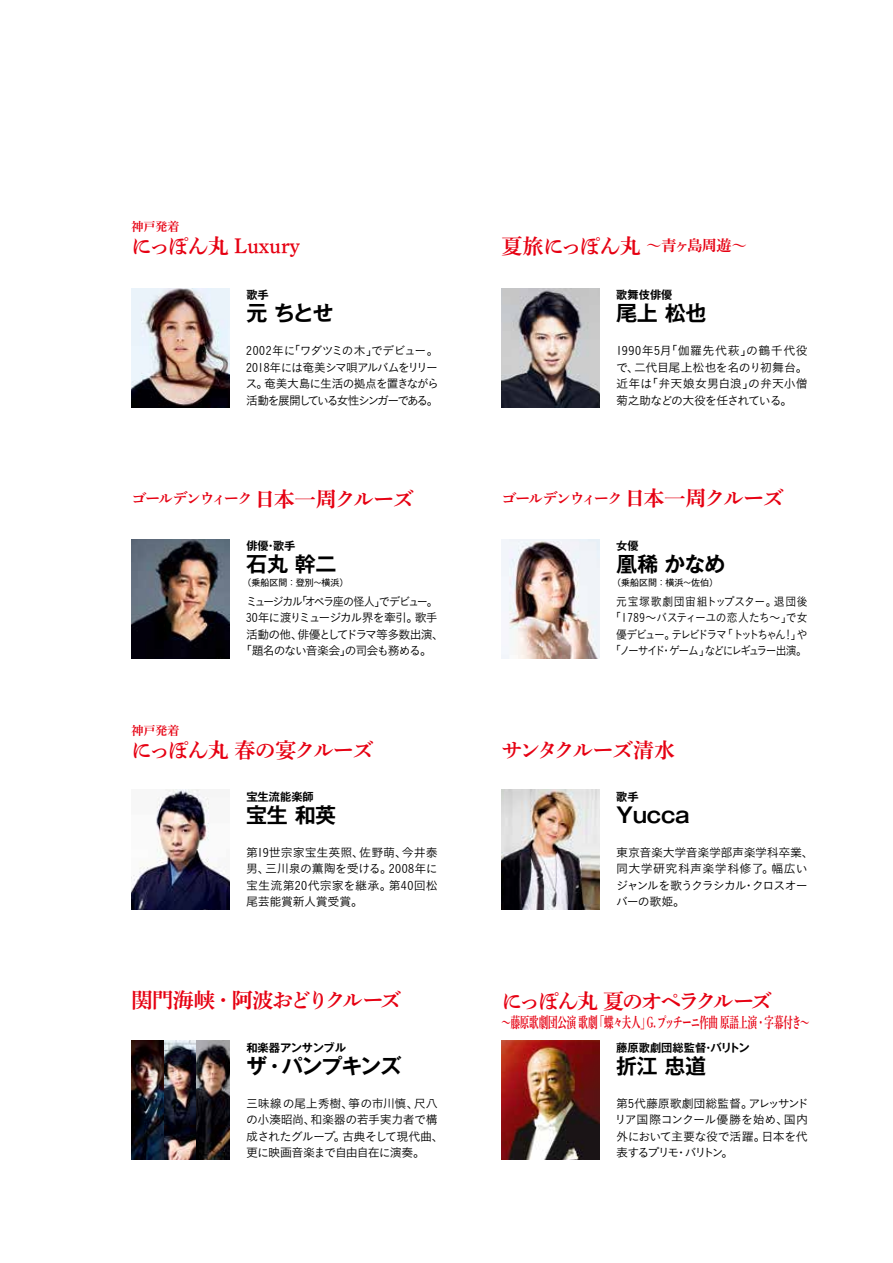
<style>
.page{position:relative;width:893px;height:1263px;background:#fff}
.page>*{position:absolute;margin:0;border:0;box-sizing:border-box;transform-origin:0 0}
.t1{font:700 21px "Gothic MB101 Pr 6 N De";letter-spacing:-.015em;color:#000}
.t2{font:21px "Shuei Min Pr 6 N B";letter-spacing:-.065em;color:#e60012}
.t3{font:21px "Shuei Min Pr 6 N B";letter-spacing:-.045em;color:#e60012}
.t4{font:21px "Shuei Min Pr 6 N B";letter-spacing:-.1em;color:#e60012}
.t5{font:21px "Shuei Min Pr 6 N B";color:#e60012}
.t6{font:21px "Shuei Min Pr 6 N B";letter-spacing:-.09em;color:#e60012}
.t7{font:15px "Shuei Min Pr 6 N B";letter-spacing:-.03em;color:#e60012;scale:.63 1}
.t8{font:15px "Shuei Min Pr 6 N B";letter-spacing:-.1em;color:#e60012}
.t9{font:12px/16.5px "Koburina Go Std W3";letter-spacing:-.055em;color:#000;text-align:justify}
.t10{font:12px/16.5px "Koburina Go Std W3";letter-spacing:-.11em;color:#000;text-align:center;scale:.9 1}
.t11{font:12px/16.5px "Koburina Go Std W3";letter-spacing:-.035em;color:#000}
.t12{font:12px "Koburina Go Std W3";letter-spacing:-.145em;color:#000;scale:.93 1}
.t13{font:12px "Koburina Go Std W3";letter-spacing:-.075em;color:#000;scale:.92 1}
.t14{font:12px "Koburina Go Std W3";letter-spacing:-.095em;color:#000}
.t15{font:12px "Shuei Min Pr 6 N B";color:#e60012}
.t16{font:700 11.25px "Gothic MB101 Pr 6 N De";color:#000}
.t17{font:9px "Gothic MB101 Pr 6 N";color:#000}
.s1{font-size:15px}
.s2{font-size:21px}
</style>
<div class="page">
<svg style="left:131px;top:288px;width:469px;height:872px"></svg>
<p class="t15" style="left:132px;top:220px;width:49px">神戸発着</p>
<h1 class="t5" style="left:131px;top:234px;width:170px">にっぽん丸 Luxury</h1>
<h1 class="t3" style="left:501px;top:234px;width:245px">夏旅にっぽん丸 <span class="s1">〜青ヶ島周遊〜</span></h1>
<p class="t16" style="left:246px;top:285px;width:24px">歌手</p>
<h1 class="t1" style="left:246px;top:296px;width:89px">元 ちとせ</h1>
<p class="t16" style="left:616px;top:285px;width:58px">歌舞伎俳優</p>
<h1 class="t1" style="left:616px;top:296px;width:92px">尾上 松也</h1>
<p class="t9" style="left:246px;top:342px;width:195px">2002年に「ワダツミの木」でデビュー。2018年には奄美シマ唄アルバムをリリース。奄美大島に生活の拠点を置きながら活動を展開している女性シンガーである。</p>
<p class="t9" style="left:616px;top:342px;width:193px">1990年5月「伽羅先代萩」の鶴千代役で、二代目尾上松也を名のり初舞台。近年は「弁天娘女男白浪」の弁天小僧菊之助などの大役を任されている。</p>
<p class="t8" style="left:132px;top:490px;width:284px">ゴールデンウィーク <span class="s2">日本一周クルーズ</span></p>
<p class="t8" style="left:501px;top:490px;width:284px">ゴールデンウィーク <span class="s2">日本一周クルーズ</span></p>
<p class="t16" style="left:246px;top:536px;width:51px">俳優・歌手</p>
<h1 class="t1" style="left:246px;top:547px;width:92px">石丸 幹二</h1>
<p class="t17" style="left:242px;top:575px;width:107px">（乗船区間 ：登別〜横浜）</p>
<p class="t16" style="left:616px;top:536px;width:24px">女優</p>
<h1 class="t1" style="left:616px;top:547px;width:111px">凰稀 かなめ</h1>
<p class="t17" style="left:612px;top:575px;width:107px">（乗船区間 ：横浜〜佐伯）</p>
<p class="t12" style="left:246px;top:592px;width:208px">ミュージカル「オペラ座の怪人」でデビュー。</p>
<p class="t13" style="left:246px;top:609px;width:210px">30年に渡りミュージカル界を牽引。歌手</p>
<p class="t9" style="left:246px;top:626px;width:199px">活動の他、俳優としてドラマ等多数出演、</p>
<p class="t14" style="left:240px;top:642px;width:193px">「題名のない音楽会」の司会も務める。</p>
<p class="t10" style="left:610px;top:593px;width:221px">元宝塚歌劇団宙組トップスター。退団後「1789〜バスティーユの恋人たち〜」で女優デビュー。テレビドラマ「トットちゃん！」や「ノーサイド・ゲーム」などにレギュラー出演。</p>
<p class="t15" style="left:132px;top:724px;width:49px">神戸発着</p>
<h1 class="t2" style="left:131px;top:738px;width:244px">にっぽん丸 春の宴クルーズ</h1>
<h1 class="t6" style="left:501px;top:738px;width:175px">サンタクルーズ清水</h1>
<p class="t16" style="left:246px;top:787px;width:69px">宝生流能楽師</p>
<h1 class="t1" style="left:246px;top:797px;width:92px">宝生 和英</h1>
<p class="t9" style="left:246px;top:844px;width:193px">第19世宗家宝生英照、佐野萌、今井泰男、三川泉の薫陶を受ける。2008年に宝生流第20代宗家を継承。第40回松尾芸能賞新人賞受賞。</p>
<p class="t16" style="left:616px;top:787px;width:24px">歌手</p>
<h1 class="t1" style="left:616px;top:797px;width:75px">Yucca</h1>
<p class="t11" style="left:616px;top:844px;width:199px">東京音楽大学音楽学部声楽学科卒業、同大学研究科声楽学科修了。幅広いジャンルを歌うクラシカル・クロスオーバーの歌姫。</p>
<h1 class="t2" style="left:132px;top:989px;width:271px">関門海峡・阿波おどりクルーズ</h1>
<h1 class="t4" style="left:501px;top:990px;width:272px">にっぽん丸 夏のオペラクルーズ</h1>
<p class="t7" style="left:501px;top:1014px;width:491px">～藤原歌劇団公演 歌劇「蝶々夫人」G. プッチーニ作曲 原語上演・字幕付き～</p>
<p class="t16" style="left:246px;top:1038px;width:101px">和楽器アンサンブル</p>
<h1 class="t1" style="left:246px;top:1048px;width:157px">ザ・パンプキンズ</h1>
<p class="t16" style="left:616px;top:1038px;width:135px">藤原歌劇団総監督・バリトン</p>
<h1 class="t1" style="left:616px;top:1048px;width:92px">折江 忠道</h1>
<p class="t9" style="left:246px;top:1095px;width:199px;text-align:left">三味線の尾上秀樹、箏の市川慎、尺八の小湊昭尚、和楽器の若手実力者で構成されたグループ。古典そして現代曲、更に映画音楽まで自由自在に演奏。</p>
<p class="t9" style="left:615px;top:1095px;width:196px">第5代藤原歌劇団総監督。アレッサンドリア国際コンクール優勝を始め、国内外において主要な役で活躍。日本を代表するプリモ・バリトン。</p>
</div>
